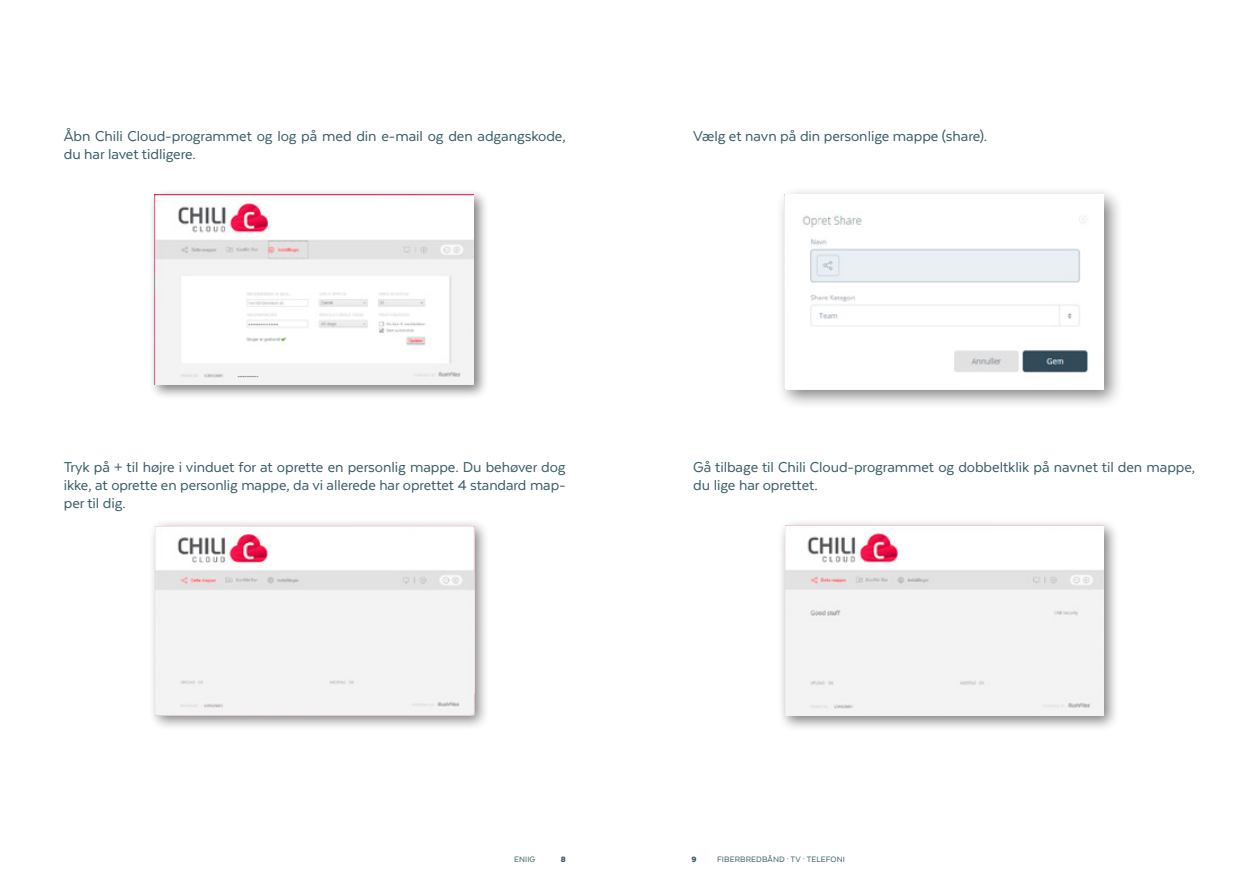
<style>
.page{position:relative;width:1259px;height:893px;background:#fff}
.page>*{position:absolute;margin:0;border:0;box-sizing:border-box;transform-origin:0 0}
.t1{font:16.5px/18px "Texta";letter-spacing:-.005em;color:#355964}
.t2{font:9px "Texta";letter-spacing:.01em;color:#355964}
.t3{font:900 9px "Texta";color:#355964}
.t4{font:4.5px "Texta";color:#000}
</style>
<div class="page">
<div style="left:148px;top:518px;width:342px;height:213px;background:#000;opacity:.5"></div>
<img style="left:156px;top:526px;width:318px;height:189px">
<div style="left:148px;top:188px;width:341px;height:211px;background:#000;opacity:.5"></div>
<img style="left:155px;top:195px;width:319px;height:190px">
<div style="left:775px;top:186px;width:349px;height:224px;background:#000;opacity:.5"></div>
<img style="left:784px;top:195px;width:319px;height:194px">
<div style="left:777px;top:517px;width:342px;height:214px;background:#000;opacity:.5"></div>
<img style="left:785px;top:526px;width:318px;height:189px">
<p class="t1" style="left:64px;top:127px;width:503px">Åbn Chili Cloud-programmet og log på med din e-mail og den adgangskode, du har lavet tidligere.</p>
<p class="t4" style="left:238px;top:376px;width:22px">************</p>
<p class="t1" style="left:64px;top:457px;width:503px;text-align:justify">Tryk på + til højre i vinduet for at oprette en personlig mappe. Du behøver dog ikke, at oprette en personlig mappe, da vi allerede har oprettet 4 standard map&shy;per til dig.</p>
<p class="t1" style="left:693px;top:127px;width:295px">Vælg et navn på din personlige mappe (share).</p>
<p class="t1" style="left:693px;top:457px;width:503px">Gå tilbage til Chili Cloud-programmet og dobbeltklik på navnet til den mappe, du lige har oprettet.</p>
<p class="t2" style="left:514px;top:854px;width:23px">ENIIG</p>
<p class="t3" style="left:561px;top:854px;width:7px">8</p>
<p class="t3" style="left:691px;top:854px;width:7px">9</p>
<p class="t2" style="left:717px;top:854px;width:129px">FIBERBREDBÅND · TV · TELEFONI</p>
</div>
